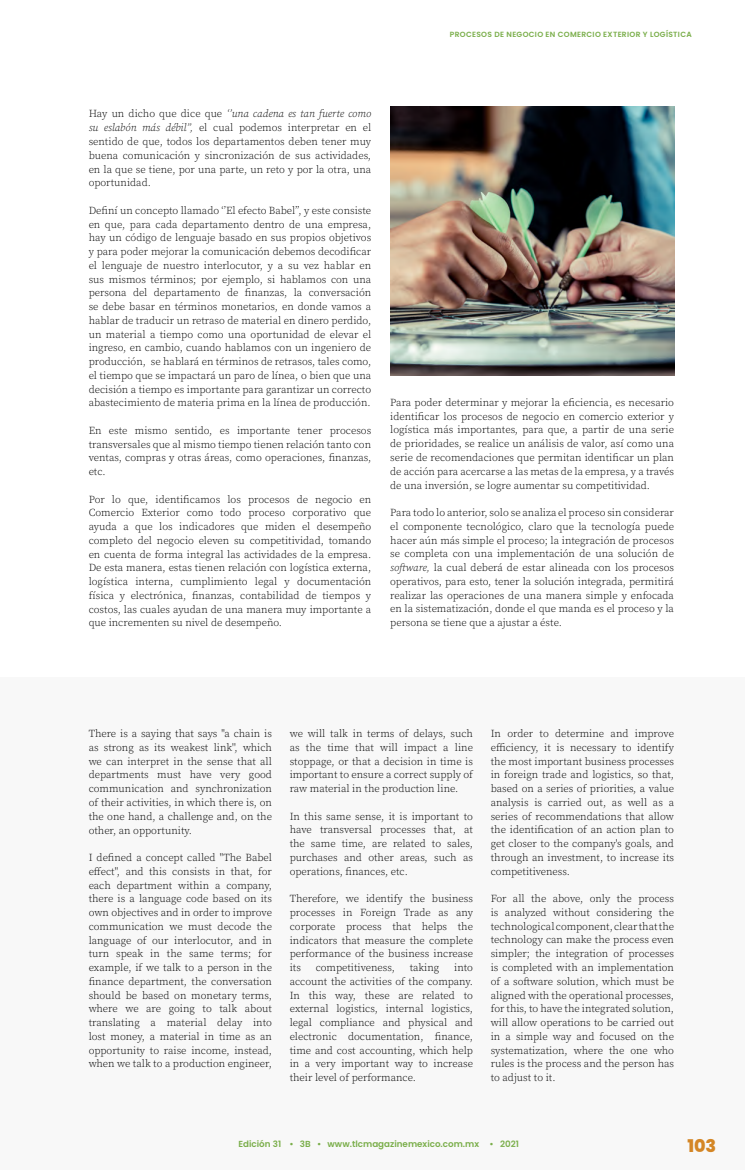
<style>
.page{position:relative;width:745px;height:1170px;background:#fff}
.page>*{position:absolute;margin:0;border:0;box-sizing:border-box;transform-origin:0 0}
.t1{font:800 17.5px "Poppins";color:#d48625}
.t2{font:300 10.62px/13.8px "Source Serif Pro";color:#000;text-align:justify}
.t3{font:600 8.75px "Poppins";color:#7aae4a}
.t4{font:600 7.5px "Poppins";letter-spacing:.04em;color:#7aae4a}
.s1{font-style:italic}
</style>
<div class="page">
<div style="left:0;top:677px;width:744px;height:492px;background:#f8f8f8"></div>
<img style="left:390px;top:106px;width:283px;height:270px">
<p class="t4" style="left:449px;top:30px;width:243px">PROCESOS DE NEGOCIO EN COMERCIO EXTERIOR Y LOGÍSTICA</p>
<p class="t2" style="left:89px;top:107px;width:284px">Hay un dicho que dice que <span class="s1">‘’una cadena es tan fuerte como su eslabón más débil’’,</span> el cual podemos interpretar en el sentido de que, todos los departamentos deben tener muy buena comunicación y sincronización de sus actividades, en la que se tiene, por una parte, un reto y por la otra, una oportunidad.</p>
<p class="t2" style="left:89px;top:203px;width:284px">Definí un concepto llamado ‘’El efecto Babel’’, y este consiste en que, para cada departamento dentro de una empresa, hay un código de lenguaje basado en sus propios objetivos y para poder mejorar la comunicación debemos decodificar el lenguaje de nuestro interlocutor, y a su vez hablar en sus mismos términos; por ejemplo, si hablamos con una persona del departamento de finanzas, la conversación se debe basar en términos monetarios, en donde vamos a hablar de traducir un retraso de material en dinero perdido, un material a tiempo como una oportunidad de elevar el ingreso, en cambio, cuando hablamos con un ingeniero de producción, se hablará en términos de retrasos, tales como, el tiempo que se impactará un paro de línea, o bien que una decisión a tiempo es importante para garantizar un correcto abastecimiento de materia prima en la línea de producción.</p>
<p class="t2" style="left:89px;top:423px;width:284px">En este mismo sentido, es importante tener procesos transversales que al mismo tiempo tienen relación tanto con ventas, compras y otras áreas, como operaciones, finanzas, etc.</p>
<p class="t2" style="left:89px;top:492px;width:284px">Por lo que, identificamos los procesos de negocio en Comercio Exterior como todo proceso corporativo que ayuda a que los indicadores que miden el desempeño completo del negocio eleven su competitividad, tomando en cuenta de forma integral las actividades de la empresa.<br>De esta manera, estas tienen relación con logística externa, logística interna, cumplimiento legal y documentación física y electrónica, finanzas, contabilidad de tiempos y costos, las cuales ayudan de una manera muy importante a que incrementen su nivel de desempeño.</p>
<p class="t2" style="left:390px;top:395px;width:285px">Para poder determinar y mejorar la eficiencia, es necesario identificar los procesos de negocio en comercio exterior y logística más importantes, para que, a partir de una serie de prioridades, se realice un análisis de valor, así como una serie de recomendaciones que permitan identificar un plan de acción para acercarse a las metas de la empresa, y a través de una inversión, se logre aumentar su competitividad.</p>
<p class="t2" style="left:390px;top:505px;width:285px">Para todo lo anterior, solo se analiza el proceso sin considerar el componente tecnológico, claro que la tecnología puede hacer aún más simple el proceso; la integración de procesos se completa con una implementación de una solución de <span class="s1">software,</span> la cual deberá de estar alineada con los procesos operativos, para esto, tener la solución integrada, permitirá realizar las operaciones de una manera simple y enfocada en la sistematización, donde el que manda es el proceso y la persona se tiene que a ajustar a éste.</p>
<p class="t2" style="left:89px;top:726px;width:185px">There is a saying that says ''a chain is as strong as its weakest link'', which we can interpret in the sense that all departments must have very good communication and synchronization of their activities, in which there is, on the one hand, a challenge and, on the other, an opportunity.</p>
<p class="t2" style="left:89px;top:850px;width:185px">I defined a concept called ''The Babel effect'', and this consists in that, for each department within a company, there is a language code based on its own objectives and in order to improve communication we must decode the language of our interlocutor, and in turn speak in the same terms; for example, if we talk to a person in the finance department, the conversation should be based on monetary terms, where we are going to talk about translating a material delay into lost money, a material in time as an opportunity to raise income, instead, when we talk to a production engineer,</p>
<p class="t2" style="left:289px;top:726px;width:185px">we will talk in terms of delays, such as the time that will impact a line stoppage, or that a decision in time is important to ensure a correct supply of raw material in the production line.</p>
<p class="t2" style="left:289px;top:809px;width:185px">In this same sense, it is important to have transversal processes that, at the same time, are related to sales, purchases and other areas, such as operations, finances, etc.</p>
<p class="t2" style="left:289px;top:891px;width:185px">Therefore, we identify the business processes in Foreign Trade as any corporate process that helps the indicators that measure the complete performance of the business increase its</p>
<p class="t2" style="left:315px;top:960px;width:81px">competitiveness,</p>
<p class="t2" style="left:409px;top:960px;width:31px">taking</p>
<p class="t2" style="left:289px;top:960px;width:185px;text-indent:164px">into account the activities of the company.<br>In this way, these are related to external logistics, internal logistics, legal compliance and physical and electronic documentation, finance, time and cost accounting, which help in a very important way to increase their level of performance.</p>
<p class="t2" style="left:490px;top:726px;width:185px">In order to determine and improve efficiency, it is necessary to identify the most important business processes in foreign trade and logistics, so that, based on a series of priorities, a value analysis is carried out, as well as a series of recommendations that allow the identification of an action plan to get closer to the company's goals, and through an investment, to increase its competitiveness.</p>
<p class="t2" style="left:490px;top:891px;width:185px">For all the above, only the process is analyzed without considering the technological component, clear that the technology can make the process even simpler; the integration of processes is completed with an implementation of a software solution, which must be aligned with the operational processes, for this, to have the integrated solution, will allow operations to be carried out in a simple way and focused on the systematization, where the one who rules is the process and the person has to adjust to it.</p>
<p class="t3" style="left:238px;top:1138px;width:282px">Edición 31 • 3B • www.tlcmagazinemexico.com.mx • 2021</p>
<h1 class="t1" style="left:687px;top:1135px;width:30px">103</h1>
</div>
